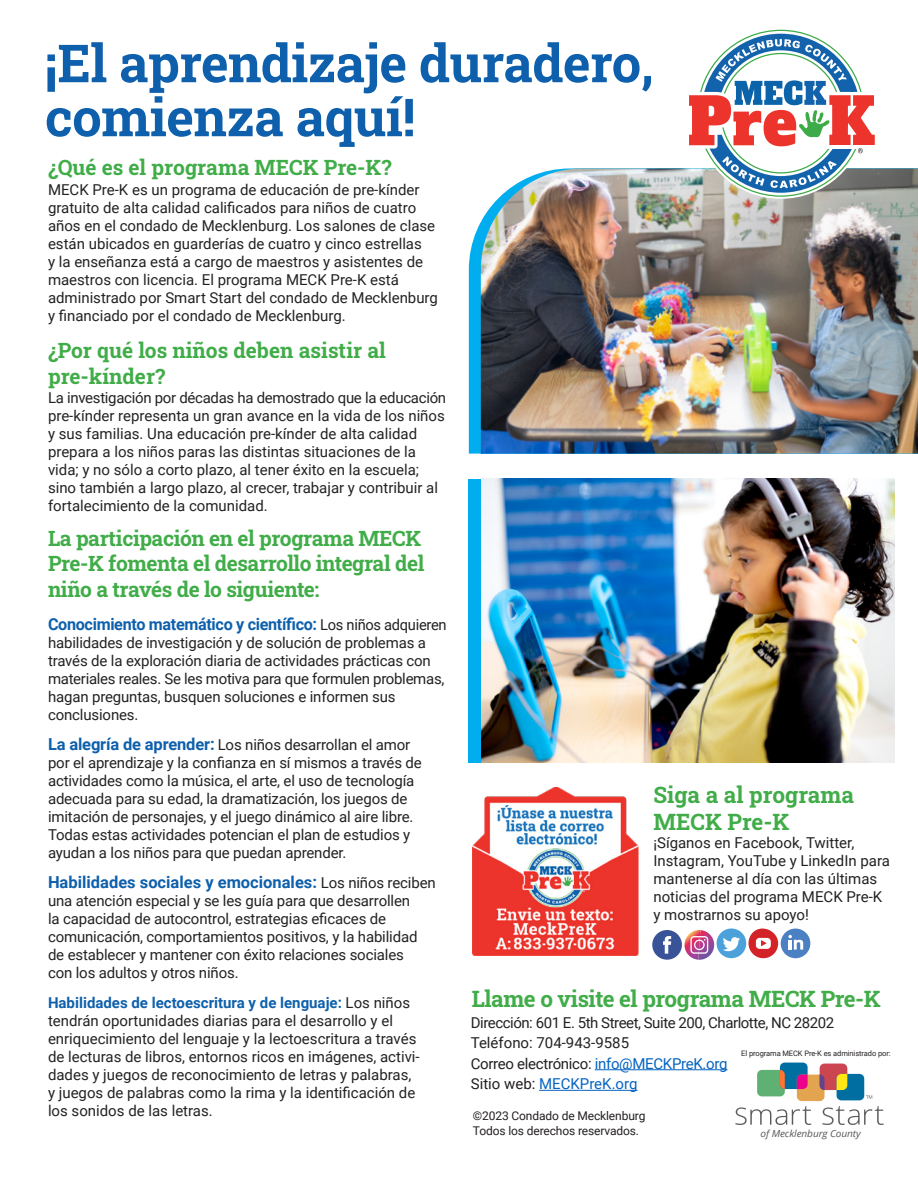
<style>
.page{position:relative;width:918px;height:1188px;background:#fff}
.page>*{position:absolute;margin:0;border:0;box-sizing:border-box;transform-origin:0 0}
.t1{font:52.5px/54px "Roboto Slab";letter-spacing:-.01em;color:#0e60ac}
.t2{font:22.5px "Roboto Slab";letter-spacing:-.02em;color:#41ad49}
.t3{font:22.5px/27px "Roboto Slab";color:#41ad49}
.t4{font:21px/25.5px "Roboto Slab";letter-spacing:-.02em;color:#41ad49}
.t5{font:21px/25.5px "Roboto Slab";color:#41ad49}
.t6{font:700 16.5px "Roboto";letter-spacing:-.01em;color:#0e60ac}
.t7{font:15px/18px "Roboto";letter-spacing:-.005em;color:#222}
.t8{font:12px/15px "Roboto";letter-spacing:-.01em;color:#231f20}
.t9{font:italic 9.6px "Open Sans";letter-spacing:-.01em;color:#58595b;scale:1.04 1}
.t10{font:7.5px "Roboto";letter-spacing:-.01em;color:#231f20}
.s1{font-weight:400;font-size:15px;color:#222}
.s2{font-weight:700;font-size:16.5px;color:#0e60ac}
.s3{font-weight:700;color:#0e60ac}
.s4{color:#231f20}
.s5{color:#0563c1}
</style>
<div class="page">
<div style="left:469px;top:479px;width:425px;height:283px;background:#00aeef"></div>
<img style="left:481px;top:479px;width:413px;height:283px">
<hr style="left:595px;top:1069px;width:133px;height:1px;background:#0563c1">
<hr style="left:539px;top:1090px;width:99px;height:1px;background:#0563c1">
<svg style="left:866px;top:1095px;width:6px;height:4px"></svg>
<div style="left:757px;top:1070px;width:28px;height:26px;background:#5eb173;border-radius:5px"></div>
<div style="left:780px;top:1063px;width:28px;height:26px;background:#006ea0;border-radius:5px"></div>
<div style="left:797px;top:1075px;width:28px;height:26px;background:#e2a44f;border-radius:5px"></div>
<div style="left:820px;top:1064px;width:27px;height:26px;background:#cc4651;border-radius:5px"></div>
<div style="left:837px;top:1074px;width:27px;height:26px;background:#006ea0;border-radius:5px"></div>
<svg style="left:837px;top:1074px;width:10px;height:16px"></svg>
<svg style="left:820px;top:1075px;width:5px;height:15px"></svg>
<svg style="left:797px;top:1075px;width:11px;height:14px"></svg>
<svg style="left:780px;top:1070px;width:5px;height:19px"></svg>
<svg style="left:823px;top:1106px;width:61px;height:19px"></svg>
<svg style="left:736px;top:1106px;width:75px;height:19px"></svg>
<div style="left:781px;top:929px;width:29px;height:29px;background:#4b81c2;border-radius:50%"></div>
<svg style="left:788px;top:935px;width:15px;height:15px"></svg>
<div style="left:749px;top:929px;width:29px;height:29px;background:#d42328;border-radius:50%"></div>
<div style="left:756px;top:938px;width:15px;height:11px;background:#fff;border-radius:4px"></div>
<svg style="left:761px;top:940px;width:6px;height:6px"></svg>
<div style="left:717px;top:928px;width:29px;height:30px;background:#4ba1d9;border-radius:50%"></div>
<svg style="left:723px;top:937px;width:17px;height:14px"></svg>
<svg style="left:684px;top:930px;width:30px;height:30px"></svg>
<div style="left:652px;top:930px;width:30px;height:30px;background:#395398;border-radius:50%"></div>
<svg style="left:663px;top:936px;width:8px;height:18px"></svg>
<img style="left:473px;top:787px;width:166px;height:168px">
<svg style="left:469px;top:222px;width:12px;height:232px;fill:#00aeef"></svg>
<img style="left:481px;top:168px;width:437px;height:286px">
<svg style="left:684px;top:29px;width:194px;height:170px"></svg>
<h1 class="t1" style="left:45px;top:35px;width:610px">¡El aprendizaje duradero, comienza aquí!</h1>
<h3 class="t5" style="left:48px;top:154px;width:345px">¿Qué es el programa MECK Pre-K?</h3>
<p class="t7" style="left:48px;top:180px;width:391px">MECK Pre-K es un programa de educación de pre-kínder gratuito de alta calidad calificados para niños de cuatro años en el condado de Mecklenburg. Los salones de clase están ubicados en guarderías de cuatro y cinco estrellas<br>y la enseñanza está a cargo de maestros y asistentes de maestros con licencia. El programa MECK Pre-K está administrado por Smart Start del condado de Mecklenburg y financiado por el condado de Mecklenburg.</p>
<h3 class="t5" style="left:48px;top:337px;width:339px">¿Por qué los niños deben asistir al pre-kínder?</h3>
<p class="t7" style="left:48px;top:388px;width:400px">La investigación por décadas ha demostrado que la educación pre-kínder representa un gran avance en la vida de los niños y sus familias. Una educación pre-kínder de alta calidad prepara a los niños paras las distintas situaciones de la vida; y no sólo a corto plazo, al tener éxito en la escuela; sino también a largo plazo, al crecer, trabajar y contribuir al fortalecimiento de la comunidad.</p>
<h3 class="t4" style="left:48px;top:525px;width:378px">La participación en el programa MECK<br>Pre-K fomenta el desarrollo integral del niño a través de lo siguiente:</h3>
<p class="t6" style="left:48px;top:612px;width:400px">Conocimiento matemático y científico: <span class="s1">Los niños adquieren</span></p>
<p class="t7" style="left:48px;top:633px;width:398px">habilidades de investigación y de solución de problemas a través de la exploración diaria de actividades prácticas con materiales reales. Se les motiva para que formulen problemas, hagan preguntas, busquen soluciones e informen sus conclusiones.</p>
<p class="t7" style="left:48px;top:735px;width:375px"><span class="s2">La alegría de aprender:</span> Los niños desarrollan el amor por el aprendizaje y la confianza en sí mismos a través de actividades como la música, el arte, el uso de tecnología adecuada para su edad, la dramatización, los juegos de imitación de personajes, y el juego dinámico al aire libre.<br>Todas estas actividades potencian el plan de estudios y ayudan a los niños para que puedan aprender.</p>
<p class="t6" style="left:48px;top:870px;width:389px">Habilidades sociales y emocionales: <span class="s1">Los niños reciben</span></p>
<p class="t7" style="left:48px;top:891px;width:371px">una atención especial y se les guía para que desarrollen la capacidad de autocontrol, estrategias eficaces de comunicación, comportamientos positivos, y la habilidad de establecer y mantener con éxito relaciones sociales con los adultos y otros niños.</p>
<p class="t7" style="left:48px;top:993px;width:373px"><span class="s3">Habilidades de lectoescritura y de lenguaje:</span> Los niños tendrán oportunidades diarias para el desarrollo y el enriquecimiento del lenguaje y la lectoescritura a través de lecturas de libros, entornos ricos en imágenes, activi&shy;dades y juegos de reconocimiento de letras y palabras, y juegos de palabras como la rima y la identificación de los sonidos de las letras.</p>
<h2 class="t3" style="left:653px;top:781px;width:202px">Siga a al programa<br>MECK Pre-K</h2>
<p class="t7" style="left:653px;top:833px;width:238px">¡Síganos en Facebook, Twitter,<br>Instagram, YouTube y LinkedIn para mantenerse al día con las últimas noticias del programa MECK Pre-K y mostrarnos su apoyo!</p>
<h2 class="t2" style="left:472px;top:983px;width:411px">Llame o visite el programa MECK Pre-K</h2>
<p class="t7" style="left:471px;top:1011px;width:365px;line-height:20.5px">Dirección: 601 E. 5th Street, Suite 200, Charlotte, NC 28202<br>Teléfono: 704-943-9585<br><span class="s4">Correo electrónico:</span> <span class="s5">info@MECKPreK.org<br></span><span class="s4">Sitio web:</span> <span class="s5">MECKPreK.org</span></p>
<p class="t9" style="left:761px;top:1127px;width:98px">of Mecklenburg County</p>
<p class="t10" style="left:741px;top:1048px;width:151px">El programa MECK Pre-K es administrado por:</p>
<p class="t8" style="left:473px;top:1108px;width:174px">©2023 Condado de Mecklenburg<br>Todos los derechos reservados.</p>
</div>
